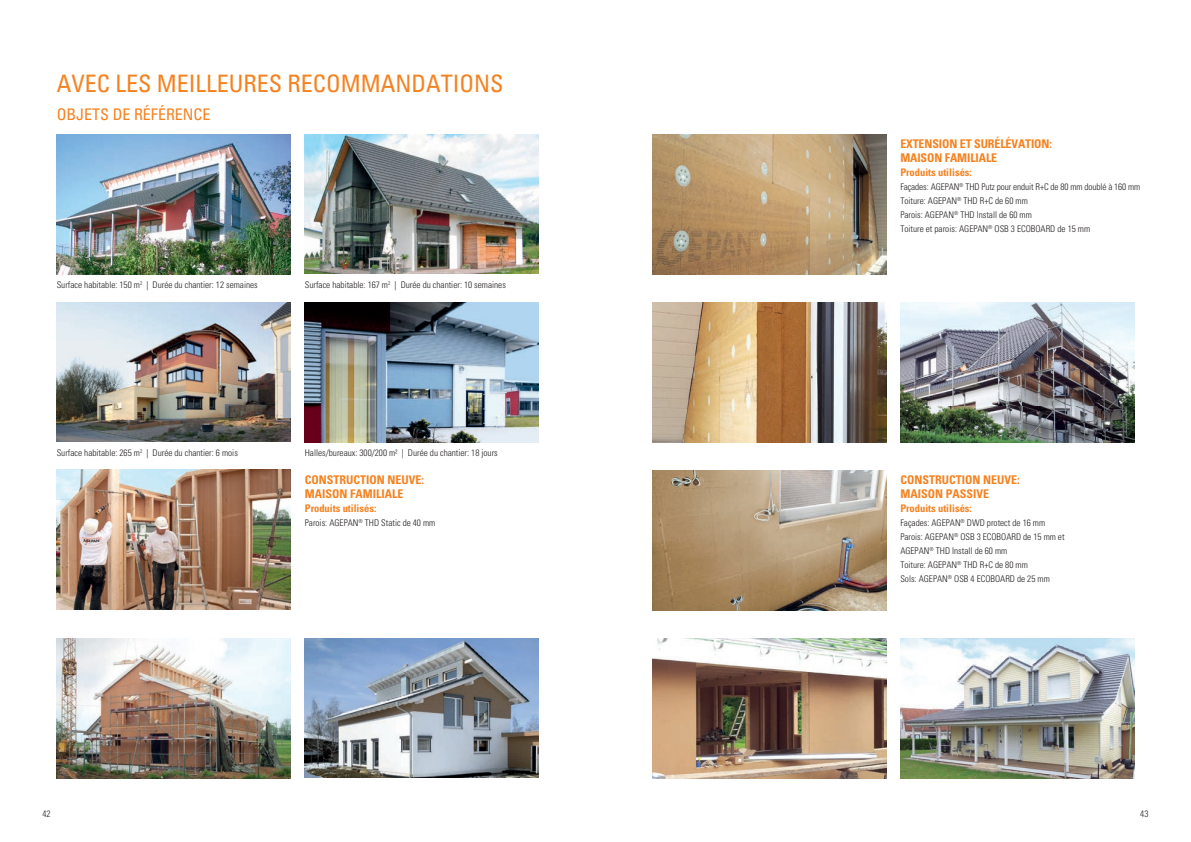
<style>
.page{position:relative;width:1191px;height:842px;background:#fff}
.page>*{position:absolute;margin:0;border:0;box-sizing:border-box;transform-origin:0 0}
.t1{font:condensed 24px "Univers";color:#f58220}
.t2{font:condensed 16px "Univers";color:#f58220}
.t3{font:700 condensed 12px/14px "Univers";color:#f58220}
.t4{font:700 condensed 10.5px "Univers";color:#f58220}
.t5{font:300 condensed 9.2px/14px "Univers";color:#231f20}
</style>
<div class="page">
<img style="left:305px;top:302px;width:234px;height:140px">
<img style="left:57px;top:302px;width:234px;height:140px">
<img style="left:305px;top:638px;width:234px;height:140px">
<img style="left:305px;top:134px;width:234px;height:140px">
<img style="left:57px;top:638px;width:234px;height:140px">
<img style="left:57px;top:134px;width:234px;height:140px">
<img style="left:57px;top:470px;width:234px;height:139px">
<img style="left:900px;top:302px;width:234px;height:140px">
<img style="left:900px;top:638px;width:234px;height:140px">
<img style="left:652px;top:302px;width:234px;height:140px">
<img style="left:652px;top:638px;width:234px;height:140px">
<img style="left:652px;top:134px;width:234px;height:140px">
<img style="left:652px;top:470px;width:234px;height:140px">
<h1 class="t1" style="left:57px;top:68px;width:448px">AVEC LES MEILLEURES RECOMMANDATIONS</h1>
<h2 class="t2" style="left:57px;top:104px;width:155px">OBJETS DE RÉFÉRENCE</h2>
<p class="t5" style="left:57px;top:278px;width:203px">Surface habitable: 150 m<sup>2</sup> | Durée du chantier: 12 semaines</p>
<p class="t5" style="left:305px;top:278px;width:203px">Surface habitable: 167 m<sup>2</sup> | Durée du chantier: 10 semaines</p>
<p class="t5" style="left:57px;top:446px;width:183px">Surface habitable: 265 m<sup>2</sup> | Durée du chantier: 6 mois</p>
<p class="t5" style="left:305px;top:446px;width:194px">Halles/bureaux: 300/200 m² | Durée du chantier: 18 jours</p>
<h3 class="t3" style="left:305px;top:473px;width:121px">CONSTRUCTION NEUVE:<br>MAISON FAMILIALE</h3>
<p class="t4" style="left:305px;top:502px;width:73px">Produits utilisés:</p>
<p class="t5" style="left:305px;top:516px;width:132px">Parois: AGEPAN<sup>®</sup> THD Static de 40 mm</p>
<h3 class="t3" style="left:900px;top:137px;width:153px">EXTENSION ET SURÉLÉVATION:<br>MAISON FAMILIALE</h3>
<p class="t4" style="left:900px;top:166px;width:73px">Produits utilisés:</p>
<p class="t5" style="left:900px;top:180px;width:241px">Façades: AGEPAN<sup>®</sup> THD Putz pour enduit R+C de 80 mm doublé à 160 mm Toiture: AGEPAN<sup>®</sup> THD R+C de 60 mm<br>Parois: AGEPAN<sup>®</sup> THD Install de 60 mm<br>Toiture et parois: AGEPAN<sup>®</sup> OSB 3 ECOBOARD de 15 mm</p>
<h3 class="t3" style="left:900px;top:473px;width:121px">CONSTRUCTION NEUVE:<br>MAISON PASSIVE</h3>
<p class="t4" style="left:900px;top:502px;width:73px">Produits utilisés:</p>
<p class="t5" style="left:900px;top:516px;width:166px">Façades: AGEPAN<sup>®</sup> DWD protect de 16 mm Parois: AGEPAN<sup>®</sup> OSB 3 ECOBOARD de 15 mm et AGEPAN<sup>®</sup> THD Install de 60 mm<br>Toiture: AGEPAN<sup>®</sup> THD R+C de 80 mm<br>Sols: AGEPAN<sup>®</sup> OSB 4 ECOBOARD de 25 mm</p>
<p class="t5" style="left:43px;top:807px;width:10px">42</p>
<p class="t5" style="left:1140px;top:807px;width:10px">43</p>
</div>
